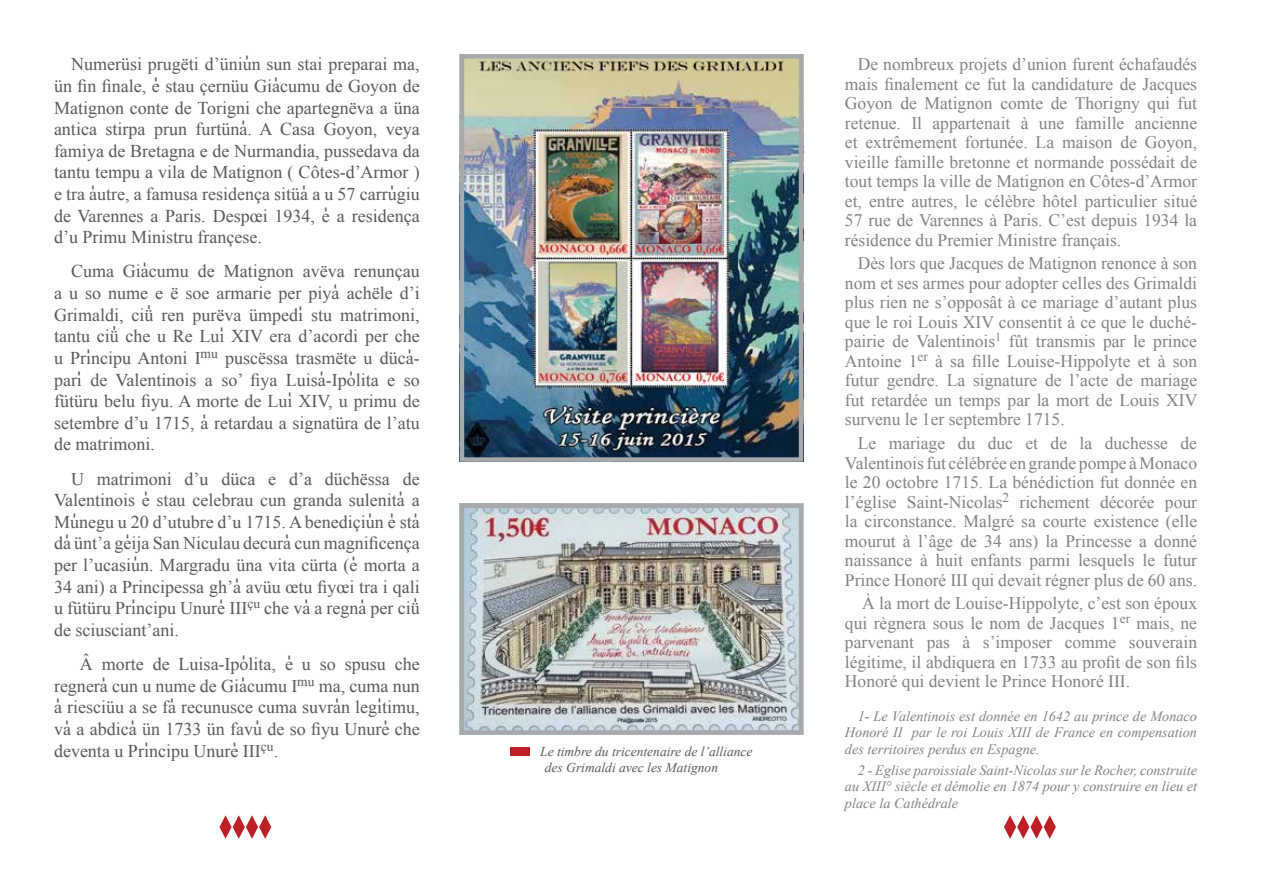
<style>
.page{position:relative;width:1263px;height:893px;background:#fff}
.page>*{position:absolute;margin:0;border:0;box-sizing:border-box;transform-origin:0 0}
.t1{font:18px/21.6px "Tempu";color:#58595b;text-align:justify}
.t2{font:17.55px/19.5px "Times New Roman";color:#808285;text-align:justify}
.t3{font:italic 14.25px/16.5px "Times New Roman";color:#808285;text-align:justify}
.t4{font:italic 13.5px/16.2px "Times New Roman";color:#58595b}
.s1{font-family:"Times New Roman"}
</style>
<div class="page">
<img style="left:465px;top:59px;width:333px;height:398px">
<div style="left:460px;top:54px;width:343px;height:408px;border:4px solid #a7a9ac"></div>
<img style="left:465px;top:508px;width:333px;height:222px">
<div style="left:460px;top:503px;width:343px;height:232px;border:4px solid #a7a9ac"></div>
<div style="left:510px;top:747px;width:20px;height:9px;background:#be1f24"></div>
<svg style="left:219px;top:815px;width:52px;height:24px"></svg>
<svg style="left:1004px;top:815px;width:52px;height:24px"></svg>
<p class="t1" style="left:54px;top:53px;width:367px;text-indent:17px">Numerüsi prugëti d’üniùn sun stai preparai ma, ün fin finale, è stau çernüu Giàcumu de Goyon de Matignon conte de Torigni che apartegnëva a üna antica stirpa prun furtünà. A Casa Goyon, veya famiya de Bretagna e de Nurmandia, pussedava da tantu tempu a vila de Matignon ( C<span class="s1">ô</span>tes-d’Armor ) e tra àutre, a famusa residença sitüà a u 57 carrùgiu de Varennes a Paris. Despœi 1934, è a residença d’u Primu Ministru françese.</p>
<p class="t1" style="left:54px;top:260px;width:367px;text-indent:17px">Cuma Giàcumu de Matignon avëva renunçau a u so nume e ë soe armarie per piyà achële d’i Grimaldi, ciû ren purëva ümpedì stu matrimoni, tantu ciû che u Re Luì XIV era d’acordi per che u Prìncipu Antoni I<sup>mu</sup> puscëssa trasmëte u dücà&shy;parì de Valentinois a so’ fiya Luisà-Ipòlita e so fütüru belu fiyu. A morte de Luì XIV, u primu de setembre d’u 1715, à retardau a signatüra de l’atu de matrimoni.</p>
<p class="t1" style="left:54px;top:468px;width:367px;text-indent:17px">U matrimoni d’u düca e d’a düchëssa de Valentinois è stau celebrau cun granda sulenità a Mùnegu u 20 d’utubre d’u 1715. A benediçiùn è stà dà ünt’a gèija San Niculau decurà cun magnificença per l’ucasiùn. Margradu üna vita cürta (è morta a 34 ani) a Principessa gh’à avüu œtu fiyœi tra i qali u fütüru Prìncipu Unurè III<sup>çu</sup> che và a regnà per ciû de sciusciant’ani.</p>
<p class="t1" style="left:54px;top:653px;width:367px;text-indent:26px">Â morte de Luisa-Ipòlita, è u so spusu che regnerà cun u nume de Giàcumu I<sup>mu</sup> ma, cuma nun à riesciüu a se fà recunusce cuma suvràn legìtimu, và a abdicà ün 1733 ün favù de so fiyu Unurè che deventa u Prìncipu Unurè III<sup>çu</sup>.</p>
<p class="t4" style="left:545px;top:743px;width:209px;text-indent:-5px">Le timbre du tricentenaire de l’alliance des Grimaldi avec les Matignon</p>
<p class="t2" style="left:845px;top:54px;width:354px;text-indent:13px">De nombreux projets d’union furent échafaudés mais finalement ce fut la candidature de Jacques Goyon de Matignon comte de Thorigny qui fut retenue. Il appartenait à une famille ancienne et extrêmement fortunée. La maison de Goyon, vieille famille bretonne et normande possédait de tout temps la ville de Matignon en Côtes-d’Armor et, entre autres, le célèbre hôtel particulier situé 57 rue de Varennes à Paris. C’est depuis 1934 la résidence du Premier Ministre français.</p>
<p class="t2" style="left:845px;top:253px;width:354px;text-indent:13px">Dès lors que Jacques de Matignon renonce à son nom et ses armes pour adopter celles des Grimaldi plus rien ne s’opposât à ce mariage d’autant plus que le roi Louis XIV consentit à ce que le duché&shy;pairie de Valentinois<sup>1</sup> fût transmis par le prince Antoine 1<sup>er</sup> à sa fille Louise-Hippolyte et à son futur gendre. La signature de l’acte de mariage fut retardée un temps par la mort de Louis XIV survenu le 1er septembre 1715.</p>
<p class="t2" style="left:845px;top:433px;width:354px;text-indent:13px">Le mariage du duc et de la duchesse de Valentinois fut célébrée en grande pompe à Monaco le 20 octobre 1715. La bénédiction fut donnée en l’église Saint-Nicolas<sup>2</sup> richement décorée pour la circonstance. Malgré sa courte existence (elle mourut à l’âge de 34 ans) la Princesse a donné naissance à huit enfants parmi lesquels le futur Prince Honoré III qui devait régner plus de 60 ans.</p>
<p class="t2" style="left:845px;top:593px;width:354px;text-indent:17px">À la mort de Louise-Hippolyte, c’est son époux qui règnera sous le nom de Jacques 1<sup>er</sup> mais, ne parvenant pas à s’imposer comme souverain légitime, il abdiquera en 1733 au profit de son fils Honoré qui devient le Prince Honoré III.</p>
<p class="t3" style="left:845px;top:707px;width:354px;text-indent:13px">1- Le Valentinois est donnée en 1642 au prince de Monaco Honoré II par le roi Louis XIII de France en compensation des territoires perdus en Espagne.</p>
<p class="t3" style="left:845px;top:761px;width:354px;text-indent:13px">2 - Eglise paroissiale Saint-Nicolas sur le Rocher, construite au XIII° siècle et démolie en 1874 pour y construire en lieu et place la Cathédrale</p>
</div>
